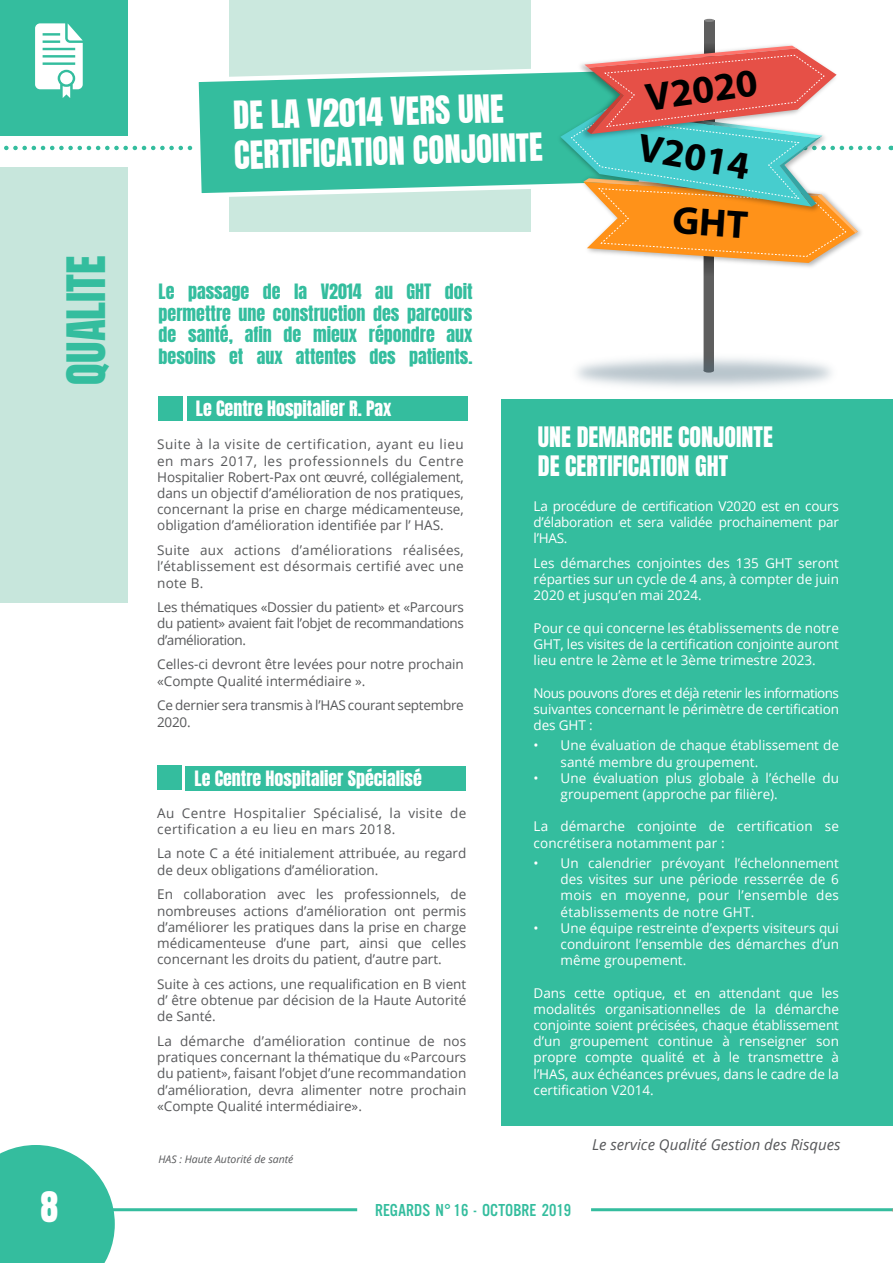
<style>
.page{position:relative;width:893px;height:1263px;background:#fff}
.page>*{position:absolute;margin:0;border:0;box-sizing:border-box;transform-origin:0 0}
.t1{font:45px "Anton";color:#34bd9e}
.t2{font:700 39.45px "Myriad Pro";color:#000}
.t3{font:36px "Anton";color:#fff}
.t4{font:33px/39.6px "Anton";color:#fff}
.t5{font:24px/28.8px "Anton";color:#fff}
.t6{font:18px/21.6px "Anton";color:#34bd9e;text-align:justify}
.t7{font:18px "Anton";color:#fff}
.t8{font:18px "Alternate Got No 3 D";color:#34bd9e}
.t9{font:italic 15px "Open Sans";color:#57585a}
.t10{font:13.5px/16.2px "Open Sans";color:#57585a;text-align:justify}
.t11{font:13.5px/16.2px "Open Sans";color:#fff;text-align:justify}
.t12{font:13.5px/16.2px "Open Sans";letter-spacing:.03em;color:#57585a}
.t13{font:13.5px/16.2px "Open Sans";letter-spacing:-.02em;color:#57585a}
.t14{font:italic 10.5px "Open Sans";color:#57585a}
</style>
<div class="page">
<div style="left:0;top:167px;width:128px;height:435px;background:#c7e6dc"></div>
<div style="left:229px;top:0;width:302px;height:232px;background:#cbe8de"></div>
<svg style="left:0;top:1145px;width:115px;height:118px"></svg>
<hr style="left:111px;top:1208px;width:246px;height:3px;background:#34bd9e">
<hr style="left:591px;top:1208px;width:302px;height:3px;background:#34bd9e">
<div style="left:0;top:0;width:128px;height:135px;background:#34bd9e"></div>
<div style="left:187px;top:396px;width:281px;height:25px;background:#34bd9e"></div>
<div style="left:159px;top:396px;width:24px;height:24px;background:#34bd9e"></div>
<div style="left:186px;top:766px;width:280px;height:24px;background:#34bd9e"></div>
<div style="left:157px;top:766px;width:25px;height:24px;background:#34bd9e"></div>
<div style="left:502px;top:399px;width:391px;height:726px;background:#34bd9e"></div>
<img style="left:577px;top:371px;width:255px;height:17px">
<svg style="left:0;top:19px;width:892px;height:352px"></svg>
<h1 class="t1" style="left:63px;top:385px;width:131px;rotate:-90deg">QUALITE</h1>
<h3 class="t3" style="left:40px;top:1189px;width:19px">8</h3>
<h3 class="t4" style="left:232px;top:99px;width:310px;rotate:-2deg">DE LA V2014 VERS UNE<br>CERTIFICATION CONJOINTE</h3>
<h3 class="t6" style="left:159px;top:282px;width:315px">Le passage de la V2014 au GHT doit permettre une construction des parcours de santé, afin de mieux répondre aux besoins et aux attentes des patients.</h3>
<h3 class="t7" style="left:196px;top:399px;width:197px">Le Centre Hospitalier R. Pax</h3>
<h2 class="t2" style="left:642px;top:72px;width:114px;rotate:-8deg">V2020</h2>
<h2 class="t2" style="left:643px;top:122px;width:114px;rotate:10deg">V2014</h2>
<p class="t10" style="left:157px;top:436px;width:308px">Suite à la visite de certification, ayant eu lieu en mars 2017, les professionnels du Centre Hospitalier Robert-Pax ont œuvré, collégialement, dans un objectif d’amélioration de nos pratiques, concernant la prise en charge médicamenteuse, obligation d’amélioration identifiée par l’ HAS.</p>
<p class="t10" style="left:157px;top:542px;width:308px">Suite aux actions d’améliorations réalisées, l’établissement est désormais certifié avec une note B.</p>
<p class="t10" style="left:157px;top:599px;width:308px">Les thématiques «Dossier du patient» et «Parcours du patient» avaient fait l’objet de recommandations d’amélioration.</p>
<p class="t10" style="left:157px;top:656px;width:308px">Celles-ci devront être levées pour notre prochain «Compte Qualité intermédiaire ».</p>
<p class="t13" style="left:157px;top:697px;width:308px">Ce dernier sera transmis à l’HAS courant septembre<br>2020.</p>
<h3 class="t7" style="left:195px;top:769px;width:229px">Le Centre Hospitalier Spécialisé</h3>
<p class="t12" style="left:157px;top:804px;width:311px">Au Centre Hospitalier Spécialisé, la visite de certification a eu lieu en mars 2018.</p>
<p class="t10" style="left:157px;top:845px;width:311px">La note C a été initialement attribuée, au regard de deux obligations d’amélioration.</p>
<p class="t10" style="left:157px;top:886px;width:311px">En collaboration avec les professionnels, de nombreuses actions d’amélioration ont permis d’améliorer les pratiques dans la prise en charge médicamenteuse d’une part, ainsi que celles concernant les droits du patient, d’autre part.</p>
<p class="t10" style="left:157px;top:975px;width:311px">Suite à ces actions, une requalification en B vient d’ être obtenue par décision de la Haute Autorité de Santé.</p>
<p class="t10" style="left:157px;top:1032px;width:311px">La démarche d’amélioration continue de nos pratiques concernant la thématique du «Parcours du patient», faisant l’objet d’une recommandation d’amélioration, devra alimenter notre prochain «Compte Qualité intermédiaire».</p>
<p class="t14" style="left:158px;top:1152px;width:137px">HAS : Haute Autorité de santé</p>
<h3 class="t5" style="left:538px;top:424px;width:237px">UNE DEMARCHE CONJOINTE<br>DE CERTIFICATION GHT</h3>
<p class="t11" style="left:534px;top:497px;width:307px">La procédure de certification V2020 est en cours d’élaboration et sera validée prochainement par l’HAS.</p>
<p class="t11" style="left:534px;top:554px;width:307px">Les démarches conjointes des 135 GHT seront réparties sur un cycle de 4 ans, à compter de juin 2020 et jusqu’en mai 2024.</p>
<p class="t11" style="left:534px;top:619px;width:307px">Pour ce qui concerne les établissements de notre GHT, les visites de la certification conjointe auront lieu entre le 2ème et le 3ème trimestre 2023.</p>
<p class="t11" style="left:534px;top:684px;width:307px">Nous pouvons d’ores et déjà retenir les informations suivantes concernant le périmètre de certification des GHT :</p>
<p class="t11" style="left:561px;top:737px;width:280px;text-indent:-27px">• Une évaluation de chaque établissement de santé membre du groupement.</p>
<p class="t11" style="left:561px;top:769px;width:280px;text-indent:-27px">• Une évaluation plus globale à l’échelle du groupement (approche par filière).</p>
<p class="t11" style="left:534px;top:818px;width:307px">La démarche conjointe de certification se concrétisera notamment par :</p>
<p class="t11" style="left:561px;top:855px;width:280px;text-indent:-27px">• Un calendrier prévoyant l’échelonnement des visites sur une période resserrée de 6 mois en moyenne, pour l’ensemble des établissements de notre GHT.</p>
<p class="t11" style="left:561px;top:919px;width:280px;text-indent:-27px">• Une équipe restreinte d’experts visiteurs qui conduiront l’ensemble des démarches d’un même groupement.</p>
<p class="t11" style="left:534px;top:984px;width:307px">Dans cette optique, et en attendant que les modalités organisationnelles de la démarche conjointe soient précisées, chaque établissement d’un groupement continue à renseigner son propre compte qualité et à le transmettre à l’HAS, aux échéances prévues, dans le cadre de la certification V2014.</p>
<p class="t9" style="left:592px;top:1134px;width:250px">Le service Qualité Gestion des Risques</p>
<h3 class="t8" style="left:375px;top:1200px;width:198px">REGARDS N° 16 - OCTOBRE 2019</h3>
</div>
